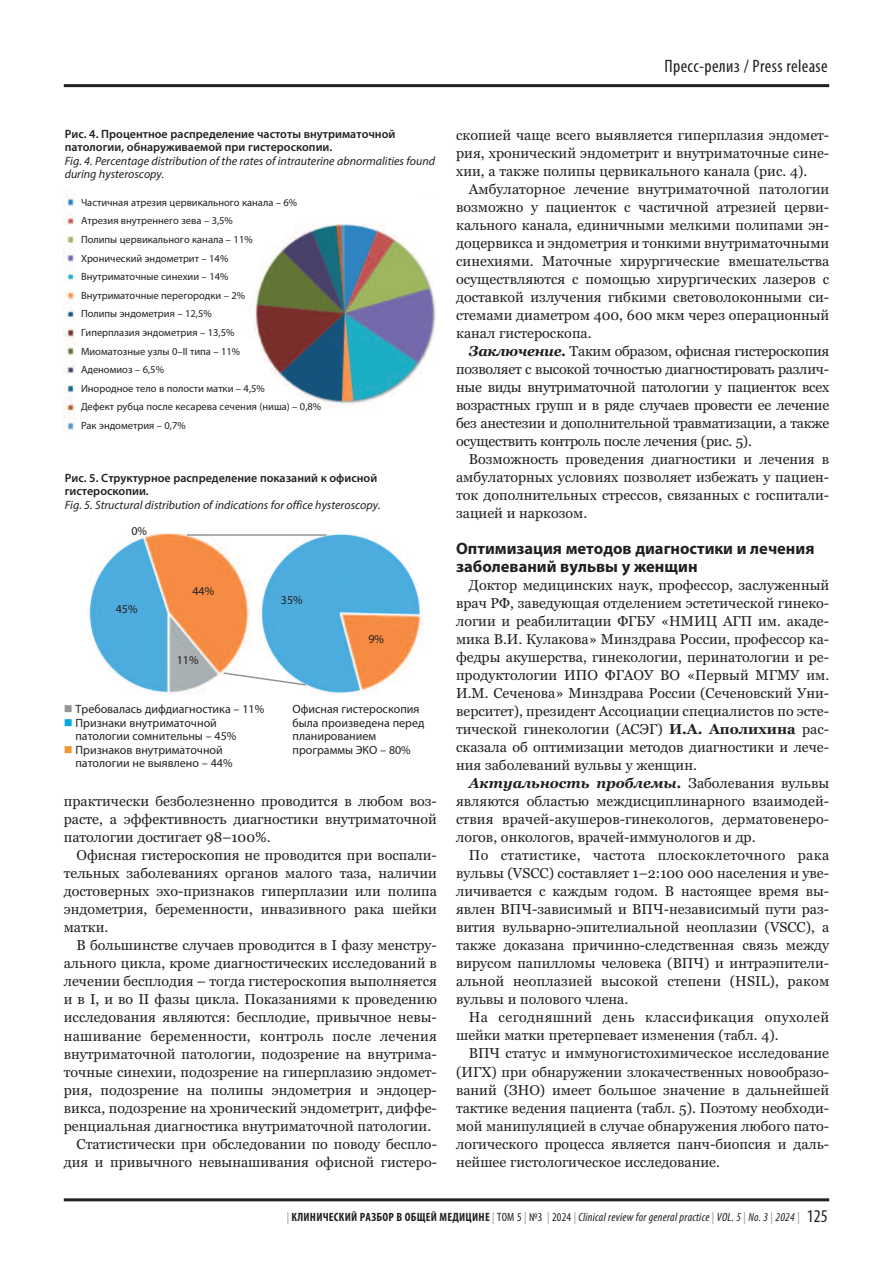
<style>
.page{position:relative;width:893px;height:1263px;background:#fff}
.page>*{position:absolute;margin:0;border:0;box-sizing:border-box;transform-origin:0 0}
.t1{font:condensed 18px "Myriad Pro";letter-spacing:.02em;color:#231f20}
.t2{font:700 16.5px/18px "Myriad Pro";color:#231f20}
.t3{font:14.25px/18px "Georgia";color:#231f20;text-align:justify}
.t4{font:14.25px/18px "Georgia";letter-spacing:.025em;color:#231f20}
.t5{font:12px/13.5px "Myriad Pro";color:#231f20}
.t6{font:600 12px/13.5px "Myriad Pro";color:#231f20}
.t7{font:italic 12px/13.5px "Myriad Pro";color:#231f20}
.t8{font:italic condensed 12px "Myriad Pro";letter-spacing:.02em;color:#231f20}
.t9{font:10.5px/18.6px "Myriad Pro";color:#231f20}
.s1{color:#939598}
.s2{color:#03a7e1}
.s3{color:#f39731}
.s4{font-weight:700;font-style:italic}
.s5{font-weight:700}
.s6{font-style:normal;color:#939598}
.s7{font-weight:700;font-style:normal}
.s8{font-style:normal}
.s9{font-style:normal;font-size:18px}
</style>
<div class="page">
<hr style="left:64px;top:1198px;width:765px;height:3px;background:#231f20">
<hr style="left:64px;top:84px;width:765px;height:3px;background:#231f20">
<img style="left:64px;top:195px;width:372px;height:235px">
<img style="left:89px;top:533px;width:335px;height:162px">
<hr style="left:187px;top:534px;width:139px;height:2px;background:#939598">
<svg style="left:222px;top:671px;width:85px;height:16px"></svg>
<p class="t1" style="left:665px;top:60px;width:165px">Пресс-релиз / Press release</p>
<p class="t6" style="left:65px;top:128px;width:332px">Рис. 4. Процентное распределение частоты внутриматочной патологии, обнаруживаемой при гистероскопии.</p>
<p class="t7" style="left:65px;top:155px;width:372px">Fig. 4. Percentage distribution of the rates of intrauterine abnormalities found during hysteroscopy.</p>
<p class="t9" style="left:81px;top:194px;width:242px">Частичная атрезия цервикального канала – 6%<br>Атрезия внутреннего зева – 3,5%<br>Полипы цервикального канала – 11%<br>Хронический эндометрит – 14%<br>Внутриматочные синехии – 14%<br>Внутриматочные перегородки – 2%<br>Полипы эндометрия – 12,5%<br>Гиперплазия эндометрия – 13,5%<br>Миоматозные узлы 0–II типа – 11%<br>Аденомиоз – 6,5%<br>Инородное тело в полости матки – 4,5%<br>Дефект рубца после кесарева сечения (ниша) – 0,8%<br>Рак эндометрия – 0,7%</p>
<p class="t6" style="left:65px;top:472px;width:314px">Рис. 5. Структурное распределение показаний к офисной гистероскопии.</p>
<p class="t7" style="left:65px;top:499px;width:317px">Fig. 5. Structural distribution of indications for office hysteroscopy.</p>
<p class="t5" style="left:131px;top:525px;width:17px">0%</p>
<p class="t5" style="left:116px;top:603px;width:23px">45%</p>
<p class="t5" style="left:192px;top:585px;width:23px">44%</p>
<p class="t5" style="left:177px;top:654px;width:23px">11%</p>
<p class="t5" style="left:64px;top:703px;width:202px"><span class="s1">■</span> Требовалась дифдиагностика – 11%</p>
<p class="t5" style="left:75px;top:717px;width:162px;text-indent:-12px"><span class="s2">■</span> Признаки внутриматочной патологии сомнительны – 45%</p>
<p class="t5" style="left:75px;top:744px;width:159px;text-indent:-12px"><span class="s3">■</span> Признаков внутриматочной патологии не выявлено – 44%</p>
<p class="t5" style="left:281px;top:594px;width:23px">35%</p>
<p class="t5" style="left:368px;top:633px;width:17px">9%</p>
<p class="t5" style="left:293px;top:703px;width:133px">Офисная гистероскопия была произведена перед планированием программы ЭКО – 80%</p>
<p class="t3" style="left:64px;top:792px;width:375px">практически безболезненно проводится в любом воз&shy;расте, а эффективность диагностики внутриматочной патологии достигает 98–100%.</p>
<p class="t3" style="left:64px;top:846px;width:375px;text-indent:13px">Офисная гистероскопия не проводится при воспали&shy;тельных заболеваниях органов малого таза, наличии достоверных эхо-признаков гиперплазии или полипа эндометрия, беременности, инвазивного рака шейки матки.</p>
<p class="t3" style="left:77px;top:936px;width:362px">В большинстве случаев проводится в I фазу менстру-</p>
<p class="t3" style="left:64px;top:954px;width:375px">ального цикла, кроме диагностических исследований в</p>
<p class="t3" style="left:64px;top:972px;width:375px">лечении бесплодия – тогда гистероскопия выполняется</p>
<p class="t3" style="left:64px;top:990px;width:375px">и в I, и во II фазы цикла. Показаниями к проведению</p>
<p class="t3" style="left:64px;top:1008px;width:375px">исследования являются: бесплодие, привычное невы-</p>
<p class="t3" style="left:64px;top:1026px;width:375px">нашивание беременности, контроль после лечения</p>
<p class="t3" style="left:64px;top:1044px;width:375px">внутриматочной патологии, подозрение на внутрима-</p>
<p class="t3" style="left:64px;top:1062px;width:375px">точные синехии, подозрение на гиперплазию эндомет-</p>
<p class="t3" style="left:64px;top:1080px;width:375px">рия, подозрение на полипы эндометрия и эндоцер-</p>
<p class="t3" style="left:64px;top:1098px;width:375px">викса, подозрение на хронический эндометрит, диффе-</p>
<p class="t3" style="left:64px;top:1116px;width:369px">ренциальная диагностика внутриматочной патологии.</p>
<p class="t3" style="left:77px;top:1134px;width:362px">Статистически при обследовании по поводу беспло-</p>
<p class="t3" style="left:64px;top:1152px;width:375px">дия и привычного невынашивания офисной гистеро-</p>
<p class="t3" style="left:456px;top:126px;width:375px">скопией чаще всего выявляется гиперплазия эндомет&shy;рия, хронический эндометрит и внутриматочные сине&shy;хии, а также полипы цервикального канала (рис. 4).</p>
<p class="t3" style="left:456px;top:180px;width:375px;text-indent:13px">Амбулаторное лечение внутриматочной патологии возможно у пациенток с частичной атрезией церви&shy;кального канала, единичными мелкими полипами эн&shy;доцервикса и эндометрия и тонкими внутриматочными синехиями. Маточные хирургические вмешательства осуществляются с помощью хирургических лазеров с доставкой излучения гибкими световолоконными си&shy;стемами диаметром 400, 600 мкм через операционный канал гистероскопа.</p>
<p class="t3" style="left:456px;top:342px;width:375px;text-indent:13px"><span class="s4">Заключение.</span> Таким образом, офисная гистероскопия позволяет с высокой точностью диагностировать различ&shy;ные виды внутриматочной патологии у пациенток всех возрастных групп и в ряде случаев провести ее лечение без анестезии и дополнительной травматизации, а также осуществить контроль после лечения (рис. 5).</p>
<p class="t3" style="left:456px;top:450px;width:375px;text-indent:13px">Возможность проведения диагностики и лечения в амбулаторных условиях позволяет избежать у пациен&shy;ток дополнительных стрессов, связанных с госпитали&shy;зацией и наркозом.</p>
<p class="t2" style="left:456px;top:541px;width:360px">Оптимизация методов диагностики и лечения заболеваний вульвы у женщин</p>
<p class="t3" style="left:456px;top:576px;width:375px;text-indent:13px">Доктор медицинских наук, профессор, заслуженный врач РФ, заведующая отделением эстетической гинеко&shy;логии и реабилитации ФГБУ «НМИЦ АГП им. акаде&shy;мика В.И. Кулакова» Минздрава России, профессор ка&shy;федры акушерства, гинекологии, перинатологии и ре&shy;продуктологии ИПО ФГАОУ ВО «Первый МГМУ им.<br>И.М. Сеченова» Минздрава России (Сеченовский Уни&shy;верситет), президент Ассоциации специалистов по эсте&shy;тической гинекологии (АСЭГ) <span class="s5">И.А. Аполихина</span> рас&shy;сказала об оптимизации методов диагностики и лече&shy;ния заболеваний вульвы у женщин.</p>
<p class="t3" style="left:456px;top:774px;width:375px;text-indent:13px"><span class="s4">Актуальность проблемы.</span> Заболевания вульвы являются областью междисциплинарного взаимодей&shy;ствия врачей-акушеров-гинекологов, дерматовенеро&shy;логов, онкологов, врачей-иммунологов и др.</p>
<p class="t3" style="left:456px;top:846px;width:375px;text-indent:13px">По статистике, частота плоскоклеточного рака вульвы (VSCC) составляет 1–2:100 000 населения и уве&shy;личивается с каждым годом. В настоящее время вы&shy;явлен ВПЧ-зависимый и ВПЧ-независимый пути раз&shy;вития вульварно-эпителиальной неоплазии (VSCC), а также доказана причинно-следственная связь между вирусом папилломы человека (ВПЧ) и интраэпители&shy;альной неоплазией высокой степени (HSIL), раком вульвы и полового члена.</p>
<p class="t4" style="left:456px;top:1008px;width:375px;text-indent:13px">На сегодняшний день классификация опухолей шейки матки претерпевает изменения (табл. 4).</p>
<p class="t3" style="left:456px;top:1044px;width:375px;text-indent:13px">ВПЧ статус и иммуногистохимическое исследование (ИГХ) при обнаружении злокачественных новообразо&shy;ваний (ЗНО) имеет большое значение в дальнейшей тактике ведения пациента (табл. 5). Поэтому необходи&shy;мой манипуляцией в случае обнаружения любого пато&shy;логического процесса является панч-биопсия и даль&shy;нейшее гистологическое исследование.</p>
<p class="t8" style="left:287px;top:1212px;width:542px"><span class="s6">|</span> <span class="s7">КЛИНИЧЕСКИЙ РАЗБОР В ОБЩЕЙ МЕДИЦИНЕ</span> <span class="s6">|</span> <span class="s8">ТОМ 5</span> <span class="s6">|</span> <span class="s8">№3</span> <span class="s6">|</span> <span class="s8">2024</span> <span class="s6">|</span> Clinical review for general practice <span class="s6">|</span> VOL. 5 <span class="s6">|</span> No. 3 <span class="s6">|</span> 2024 <span class="s6">|</span> <span class="s9">125</span></p>
</div>
